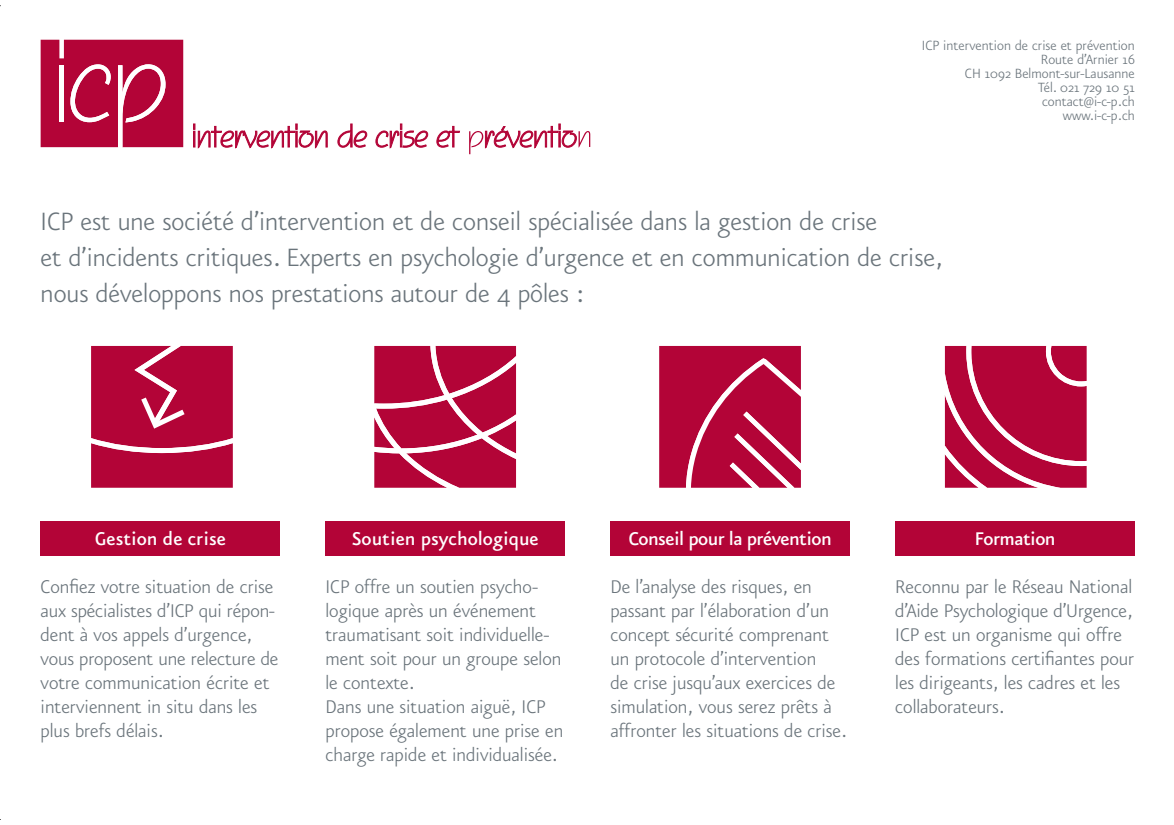
<style>
.page{position:relative;width:1174px;height:825px;background:#fff}
.page>*{position:absolute;margin:0;border:0;box-sizing:border-box;transform-origin:0 0}
.t1{font:300 30px/36px "Eureka Sans";color:#6a747b}
.t2{font:300 22px/24px "Eureka Sans";color:#6a747b}
.t3{font:500 22px "Eureka Sans";color:#fff}
.t4{font:500 22px "Eureka Sans";letter-spacing:-.025em;color:#fff}
.t5{font:300 16px/14px "Eureka Sans";letter-spacing:.005em;color:#6a747b;text-align:right}
</style>
<div class="page">
<svg style="left:41px;top:40px;width:142px;height:107px;background:#bc2350"></svg>
<svg style="left:193px;top:124px;width:135px;height:24px"></svg>
<svg style="left:338px;top:124px;width:29px;height:24px"></svg>
<svg style="left:376px;top:124px;width:52px;height:24px"></svg>
<svg style="left:437px;top:126px;width:23px;height:22px"></svg>
<svg style="left:469px;top:124px;width:121px;height:30px"></svg>
<div style="left:41px;top:521px;width:239px;height:34px;background:#b30437"></div>
<div style="left:326px;top:521px;width:239px;height:34px;background:#b30437"></div>
<div style="left:610px;top:521px;width:240px;height:34px;background:#b30437"></div>
<div style="left:895px;top:521px;width:240px;height:34px;background:#b30437"></div>
<svg style="left:91px;top:346px;width:142px;height:142px;background:#b91948"></svg>
<svg style="left:374px;top:346px;width:142px;height:142px;background:#be2854"></svg>
<svg style="left:659px;top:346px;width:142px;height:142px;background:#ba1d4b"></svg>
<svg style="left:945px;top:346px;width:142px;height:142px;background:#bc234f"></svg>
<p class="t5" style="left:922px;top:39px;width:214px">ICP intervention de crise et prévention<br>Route d’Arnier 16<br>CH 1092 Belmont-sur-Lausanne<br>Tél. 021 729 10 51<br>contact@i-c-p.ch<br>www.i-c-p.ch</p>
<h1 class="t1" style="left:41px;top:205px;width:904px">ICP est une société d’intervention et de conseil spécialisée dans la gestion de crise<br>et d’incidents critiques. Experts en psychologie d’urgence et en communication de crise, nous développons nos prestations autour de 4 pôles :</h1>
<p class="t3" style="left:95px;top:528px;width:132px">Gestion de crise</p>
<p class="t3" style="left:352px;top:528px;width:188px">Soutien psychologique</p>
<p class="t4" style="left:628px;top:528px;width:205px">Conseil pour la prévention</p>
<p class="t4" style="left:974px;top:528px;width:83px">Formation</p>
<p class="t2" style="left:41px;top:576px;width:239px">Confiez votre situation de crise aux spécialistes d’ICP qui répon&shy;dent à vos appels d’urgence, vous proposent une relecture de votre communication écrite et interviennent in situ dans les plus brefs délais.</p>
<p class="t2" style="left:326px;top:576px;width:239px">ICP offre un soutien psycho&shy;logique après un événement traumatisant soit individuelle&shy;ment soit pour un groupe selon le contexte.<br>Dans une situation aiguë, ICP propose également une prise en charge rapide et individualisée.</p>
<p class="t2" style="left:610px;top:576px;width:238px">De l’analyse des risques, en passant par l’élaboration d’un concept sécurité comprenant un protocole d’intervention<br>de crise jusqu’aux exercices de simulation, vous serez prêts à affronter les situations de crise.</p>
<p class="t2" style="left:895px;top:576px;width:240px">Reconnu par le Réseau National d’Aide Psychologique d’Urgence,<br>ICP est un organisme qui offre des formations certifiantes pour les dirigeants, les cadres et les collaborateurs.</p>
</div>
